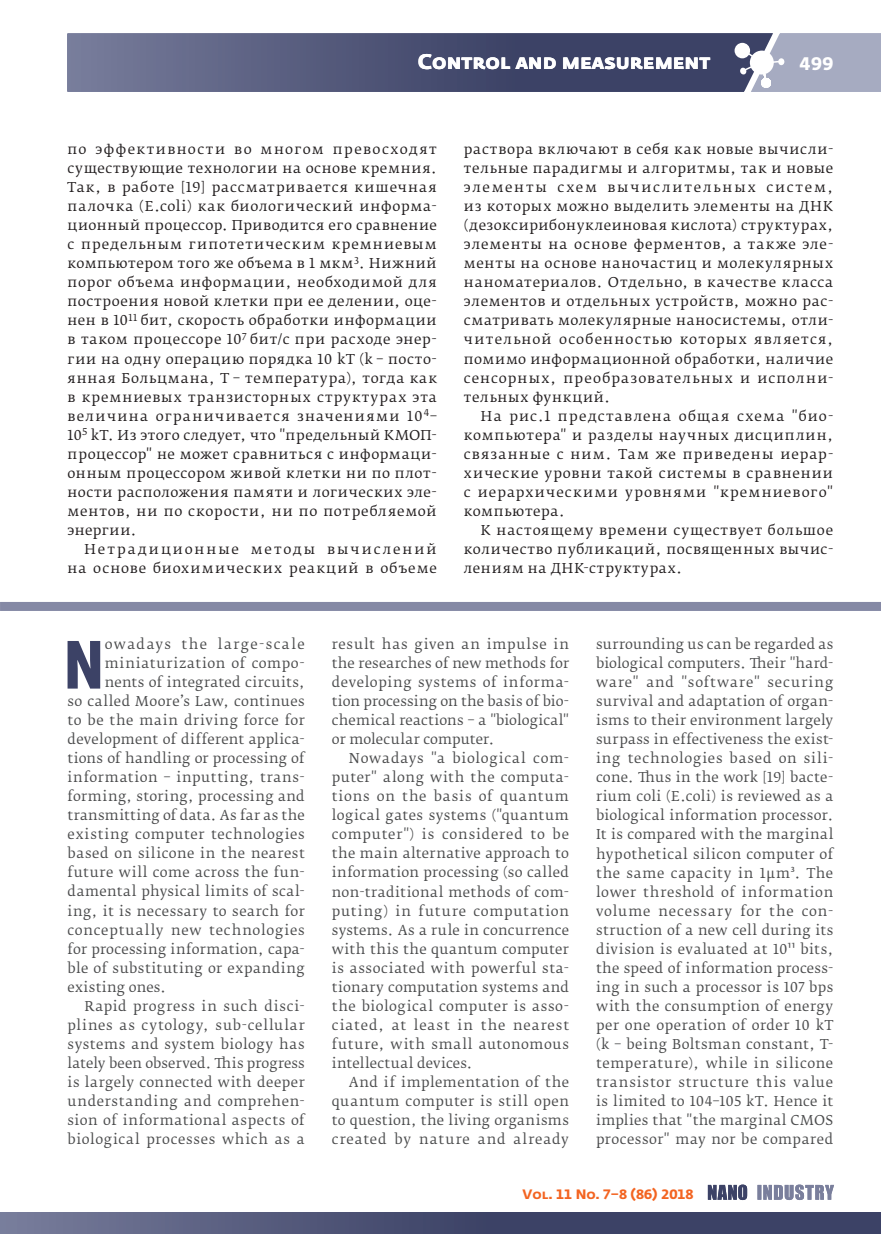
<style>
.page{position:relative;width:881px;height:1234px;background:#fff}
.page>*{position:absolute;margin:0;border:0;box-sizing:border-box;transform-origin:0 0}
.t1{font:700 67.35px "Fedra Sans Cond Pro";color:#3c4266}
.t2{font:700 21px "Fedra Sans Pro";color:#fff}
.t3{font:700 18px "Fedra Sans Alt Pro";color:#fff}
.t4{font:13.5px/19px "Fedra Serif B Pro";letter-spacing:.04em;color:#4b4c4d;text-align:justify}
.t5{font:13.5px/19px "Fedra Serif B Pro";letter-spacing:.065em;color:#231f20;text-align:justify}
.t6{font:13.5px "Fedra Serif B Pro";letter-spacing:.02em;color:#4b4c4d}
.t7{font:13.5px/19px "Fedra Serif B Pro";letter-spacing:.1em;color:#231f20;text-align:right}
.t8{font:13.5px "Fedra Serif B Pro";letter-spacing:.01em;color:#4b4c4d}
.t9{font:13.5px "Fedra Serif B Pro";letter-spacing:.065em;color:#4b4c4d}
.t10{font:13.5px "Fedra Serif B Pro";letter-spacing:.06em;color:#4b4c4d}
.t11{font:13.5px "Fedra Serif B Pro";letter-spacing:.105em;color:#4b4c4d}
.t12{font:700 13.5px "Fedra Sans Alt Pro";color:#f36421}
</style>
<div class="page">
<div style="left:0;top:601px;width:880px;height:9px;background:#8589a5"></div>
<svg style="left:757px;top:1184px;width:76px;height:15px"></svg>
<svg style="left:707px;top:1184px;width:39px;height:15px"></svg>
<div style="left:2px;top:1211px;width:878px;height:22px;background:linear-gradient(to right,#6b7090,#2d3459)"></div>
<hr style="left:0;top:1211px;width:2px;height:22px;background:#787e9c">
<svg style="left:68px;top:33px;width:812px;height:59px;background:#5f6484"></svg>
<h2 class="t2" style="left:417px;top:49px;width:294px">Control and measurement</h2>
<h3 class="t3" style="left:786px;top:52px;width:48px">49499</h3>
<p class="t5" style="left:67px;top:140px;width:371px">по эффективности во многом превосходят существующие технологии на основе кремния.<br>Так, в работе [19] рассматривается кишечная палочка (E.coli) как биологический информа&shy;ционный процессор. Приводится его сравнение с предельным гипотетическим кремниевым компьютером того же объема в 1 мкм<sup>3</sup>. Нижний порог объема информации, необходимой для построения новой клетки при ее делении, оце&shy;нен в 10<sup>11</sup> бит, скорость обработки информации в таком процессоре 10<sup>7</sup> бит/с при расходе энер&shy;гии на одну операцию порядка 10 kT (k – посто&shy;янная Больцмана, T – температура), тогда как в кремниевых транзисторных структурах эта величина ограничивается значениями 10<sup>4</sup>– 10<sup>5</sup> kT. Из этого следует, что "предельный КМОП&shy;процессор" не может сравниться с информаци&shy;онным процессором живой клетки ни по плот&shy;ности расположения памяти и логических эле&shy;ментов, ни по скорости, ни по потребляемой энергии.</p>
<p class="t7" style="left:67px;top:539px;width:370px">Нетрадиционные методы вычислений на основе биохимических реакций в объеме</p>
<p class="t5" style="left:463px;top:140px;width:371px">раствора включают в себя как новые вычисли&shy;тельные парадигмы и алгоритмы, так и новые элементы схем вычислительных систем, из которых можно выделить элементы на ДНК (дезоксирибонуклеиновая кислота) структурах, элементы на основе ферментов, а также эле&shy;менты на основе наночастиц и молекулярных наноматериалов. Отдельно, в качестве класса элементов и отдельных устройств, можно рас&shy;сматривать молекулярные наносистемы, отли&shy;чительной особенностью которых является, помимо информационной обработки, наличие сенсорных, преобразовательных и исполни&shy;тельных функций.</p>
<p class="t5" style="left:463px;top:406px;width:370px;text-indent:17px">На рис.1 представлена общая схема "био&shy;компьютера" и разделы научных дисциплин, связанные с ним. Там же приведены иерар&shy;хические уровни такой системы в сравнении с иерархическими уровнями "кремниевого" компьютера.</p>
<p class="t5" style="left:463px;top:520px;width:370px;text-indent:17px">К настоящему времени существует большое количество публикаций, посвященных вычис&shy;лениям на ДНК-структурах.</p>
<h1 class="t1" style="left:64px;top:623px;width:34px">N</h1>
<p class="t11" style="left:105px;top:635px;width:201px">owadays the large-scale</p>
<p class="t4" style="left:105px;top:653px;width:201px">miniaturization of compo-</p>
<p class="t4" style="left:105px;top:672px;width:201px">nents of integrated circuits,</p>
<p class="t4" style="left:67px;top:691px;width:238px">so called Moore’s Law, continues</p>
<p class="t4" style="left:67px;top:710px;width:239px">to be the main driving force for</p>
<p class="t6" style="left:67px;top:730px;width:239px">development of different applica-</p>
<p class="t6" style="left:67px;top:750px;width:238px">tions of handling or processing of</p>
<p class="t4" style="left:67px;top:767px;width:239px">information – inputting, trans-</p>
<p class="t4" style="left:67px;top:786px;width:239px">forming, storing, processing and</p>
<p class="t4" style="left:67px;top:805px;width:238px">transmitting of data. As far as the</p>
<p class="t4" style="left:67px;top:825px;width:238px">existing computer technologies</p>
<p class="t4" style="left:67px;top:844px;width:239px">based on silicone in the nearest</p>
<p class="t4" style="left:67px;top:863px;width:239px">future will come across the fun-</p>
<p class="t4" style="left:67px;top:882px;width:239px">damental physical limits of scal-</p>
<p class="t4" style="left:67px;top:901px;width:238px">ing, it is necessary to search for</p>
<p class="t10" style="left:67px;top:921px;width:238px">conceptually new technologies</p>
<p class="t4" style="left:67px;top:939px;width:239px">for processing information, capa-</p>
<p class="t4" style="left:67px;top:958px;width:238px">ble of substituting or expanding</p>
<p class="t6" style="left:67px;top:978px;width:100px">existing ones.</p>
<p class="t4" style="left:85px;top:996px;width:221px">Rapid progress in such disci-</p>
<p class="t9" style="left:67px;top:1016px;width:238px">plines as cytology, sub-cellular</p>
<p class="t4" style="left:67px;top:1034px;width:238px">systems and system biology has</p>
<p class="t8" style="left:67px;top:1054px;width:239px">lately been observed. This progress</p>
<p class="t4" style="left:67px;top:1072px;width:238px">is largely connected with deeper</p>
<p class="t4" style="left:67px;top:1091px;width:239px">understanding and comprehen-</p>
<p class="t4" style="left:67px;top:1110px;width:239px">sion of informational aspects of</p>
<p class="t4" style="left:67px;top:1129px;width:238px">biological processes which as a</p>
<p class="t4" style="left:332px;top:634px;width:239px">result has given an impulse in the researches of new methods for developing systems of informa&shy;tion processing on the basis of bio&shy;chemical reactions – a "biological" or molecular computer.</p>
<p class="t4" style="left:332px;top:748px;width:239px;text-indent:17px">Nowadays "a biological com&shy;puter" along with the computa&shy;tions on the basis of quantum logical gates systems ("quantum computer") is considered to be the main alternative approach to information processing (so called non-traditional methods of com&shy;puting) in future computation systems. As a rule in concurrence with this the quantum computer is associated with powerful sta&shy;tionary computation systems and the biological computer is asso&shy;ciated, at least in the nearest future, with small autonomous intellectual devices.</p>
<p class="t4" style="left:332px;top:1072px;width:239px;text-indent:17px">And if implementation of the quantum computer is still open to question, the living organisms created by nature and already</p>
<p class="t4" style="left:596px;top:634px;width:239px">surrounding us can be regarded as biological computers. Their "hard&shy;ware" and "software" securing survival and adaptation of organ&shy;isms to their environment largely surpass in effectiveness the exist&shy;ing technologies based on sili&shy;cone. Thus in the work [19] bacte&shy;rium coli (E.coli) is reviewed as a biological information processor.<br>It is compared with the marginal hypothetical silicon computer of the same capacity in 1µm³. The lower threshold of information volume necessary for the con&shy;struction of a new cell during its division is evaluated at 10¹¹ bits, the speed of information process&shy;ing in such a processor is 107 bps with the consumption of energy per one operation of order 10 kT (k – being Boltsman constant, T&shy;temperature), while in silicone transistor structure this value is limited to 104–105 kT. Hence it implies that "the marginal CMOS processor" may nor be compared</p>
<p class="t12" style="left:522px;top:1185px;width:173px">Vol. 11 No. 7–8 (86) 2018</p>
</div>
